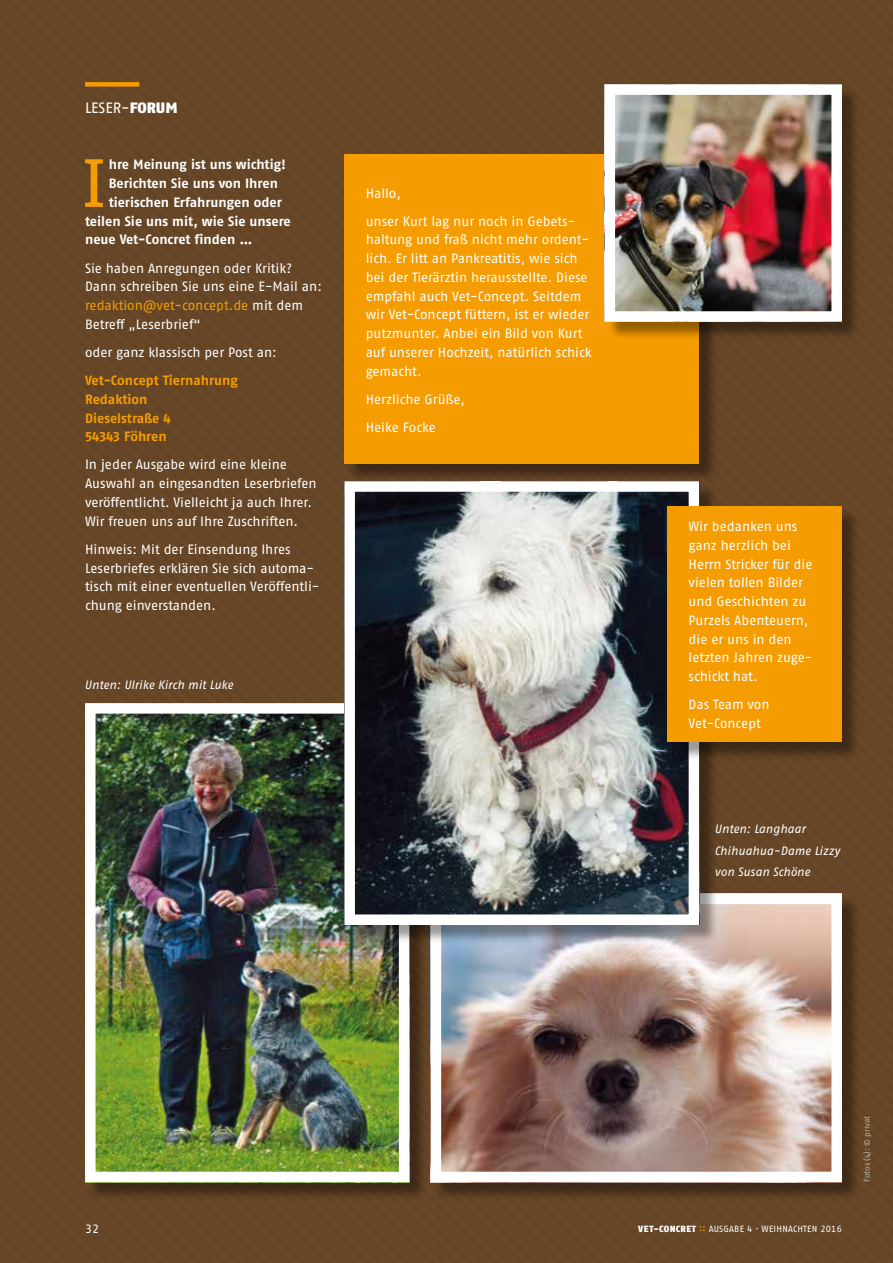
<style>
.page{position:relative;width:893px;height:1263px;background:#fff}
.page>*{position:absolute;margin:0;border:0;box-sizing:border-box;transform-origin:0 0}
.t1{font:63.45px "Bommer Slab";color:#f59c00}
.t2{font:15px "Fago No Regular Tf";color:#fff}
.t3{font:13.5px/18.8px "Fago No";letter-spacing:-.005em;color:#fff}
.t4{font:13.5px "Fago No Bold Lf";color:#fff}
.t5{font:13.5px/18.8px "Fago No Bold Lf";letter-spacing:-.005em;color:#f59c00}
.t6{font:italic 12.15px/21.6px "Fago No";color:#fff}
.t7{font:12px "Fago No Regular Tf";color:#fff}
.t8{font:9px "Fago No Regular Tf";letter-spacing:.025em;color:#fff}
.t9{font:8.25px "Fago No";letter-spacing:-.005em;color:#b2b0a1}
.s1{font-family:"Fago No Black Lf"}
.s2{color:#f59c00}
.s3{font-family:"Fago No Med";color:#f59c00}
</style>
<div class="page">
<div style="left:0;top:0;width:892px;height:1263px;background:#664626"></div>
<div style="left:433px;top:896px;width:428px;height:305px;background:#000;opacity:.4"></div>
<img style="left:442px;top:905px;width:389px;height:266px">
<div style="left:87px;top:705px;width:341px;height:496px;background:#000;opacity:.4"></div>
<img style="left:96px;top:714px;width:302px;height:457px">
<div style="left:85px;top:703px;width:324px;height:479px;border:10px solid #fff"></div>
<div style="left:347px;top:483px;width:371px;height:461px;background:#000;opacity:.4"></div>
<img style="left:355px;top:492px;width:333px;height:422px">
<div style="left:344px;top:481px;width:355px;height:444px;border:10px solid #fff"></div>
<div style="left:85px;top:82px;width:54px;height:5px;background:#f59c00"></div>
<div style="left:670px;top:508px;width:191px;height:253px;background:#000;opacity:.4"></div>
<div style="left:667px;top:506px;width:175px;height:236px;background:#f59c00"></div>
<div style="left:347px;top:157px;width:371px;height:326px;background:#000;opacity:.4"></div>
<div style="left:344px;top:155px;width:355px;height:309px;background:#f59c00"></div>
<div style="left:607px;top:87px;width:254px;height:253px;background:#000;opacity:.4"></div>
<img style="left:616px;top:95px;width:215px;height:216px">
<div style="left:605px;top:84px;width:237px;height:238px;border:10px solid #fff"></div>
<p class="t2" style="left:85px;top:99px;width:94px">LESER-<span class="s1">FORUM</span></p>
<h1 class="t1" style="left:83px;top:137px;width:23px">I</h1>
<p class="t4" style="left:109px;top:157px;width:179px">hre Meinung ist uns wichtig!</p>
<p class="t4" style="left:109px;top:176px;width:171px">Berichten Sie uns von Ihren</p>
<p class="t4" style="left:109px;top:194px;width:175px">tierischen Erfahrungen oder</p>
<p class="t4" style="left:85px;top:213px;width:207px">teilen Sie uns mit, wie Sie unsere</p>
<p class="t4" style="left:85px;top:232px;width:169px">neue Vet-Concret finden …</p>
<p class="t3" style="left:85px;top:258px;width:238px">Sie haben Anregungen oder Kritik?<br>Dann schreiben Sie uns eine E-Mail an: <span class="s2">redaktion@vet-concept.de</span> mit dem<br>Betreff „Leserbrief“</p>
<p class="t3" style="left:85px;top:343px;width:193px">oder ganz klassisch per Post an:</p>
<p class="t5" style="left:85px;top:371px;width:154px">Vet-Concept Tiernahrung<br>Redaktion<br>Dieselstraße 4<br>54343 Föhren</p>
<p class="t3" style="left:85px;top:455px;width:233px">In jeder Ausgabe wird eine kleine Auswahl an eingesandten Leserbriefen veröffentlicht. Vielleicht ja auch Ihrer.<br>Wir freuen uns auf Ihre Zuschriften.</p>
<p class="t3" style="left:85px;top:540px;width:236px">Hinweis: Mit der Einsendung Ihres Leserbriefes erklären Sie sich automa&shy;tisch mit einer eventuellen Veröffentli&shy;chung einverstanden.</p>
<p class="t6" style="left:85px;top:674px;width:150px">Unten: Ulrike Kirch mit Luke</p>
<p class="t3" style="left:366px;top:179px;width:211px;line-height:28px">Hallo,<br>unser Kurt lag nur noch in Gebets-</p>
<p class="t3" style="left:366px;top:230px;width:228px">haltung und fraß nicht mehr ordent&shy;lich. Er litt an Pankreatitis, wie sich bei der Tierärztin herausstellte. Diese empfahl auch Vet-Concept. Seitdem wir Vet-Concept füttern, ist er wieder putzmunter. Anbei ein Bild von Kurt auf unserer Hochzeit, natürlich schick gemacht.</p>
<p class="t3" style="left:366px;top:385px;width:101px;line-height:28px">Herzliche Grüße,<br>Heike Focke</p>
<p class="t3" style="left:689px;top:517px;width:125px">Wir bedanken uns ganz herzlich bei<br>Herrn Stricker für die vielen tollen Bilder und Geschichten zu<br>Purzels Abenteuern, die er uns in den letzten Jahren zuge&shy;schickt hat.</p>
<p class="t3" style="left:689px;top:695px;width:82px">Das Team von<br>Vet-Concept</p>
<p class="t6" style="left:715px;top:818px;width:127px">Unten: Langhaar<br>Chihuahua-Dame Lizzy von Susan Schöne</p>
<p class="t7" style="left:85px;top:1222px;width:15px">32</p>
<p class="t8" style="left:638px;top:1223px;width:205px"><span class="s1">VET-CONCRET</span> <span class="s3">::</span> AUSGABE 4 · WEIHNACHTEN 2016</p>
<p class="t9" style="left:862px;top:1182px;width:68px;rotate:-90deg">Fotos (4): © privat</p>
</div>
